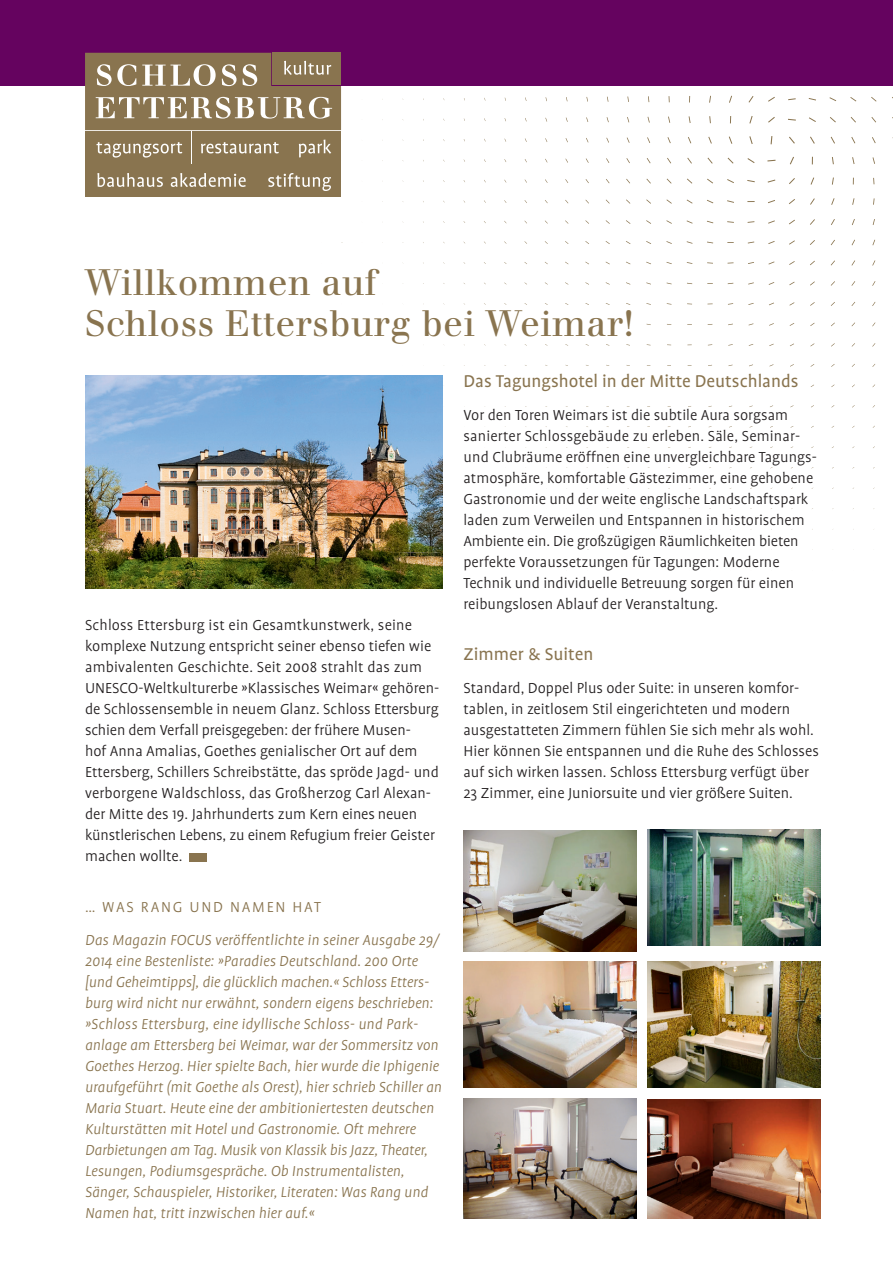
<style>
.page{position:relative;width:893px;height:1263px;background:#fff}
.page>*{position:absolute;margin:0;border:0;box-sizing:border-box;transform-origin:0 0}
.t1{font:36px/40.5px "Walbaum";letter-spacing:.01em;color:#89744f}
.t2{font:19.5px "Profile OT";color:#89744f}
.t3{font:300 16.5px/21px "Profile OT";color:#231f20}
.t4{font:italic 300 16.5px/21px "Profile OT";color:#89744f}
.t5{font:300 16.5px "Profile OT";letter-spacing:.115em;color:#89744f}
</style>
<div class="page">
<svg style="left:872px;top:157px;width:3px;height:7px"></svg>
<svg style="left:851px;top:137px;width:4px;height:6px"></svg>
<svg style="left:829px;top:97px;width:7px;height:4px"></svg>
<svg style="left:830px;top:117px;width:6px;height:5px"></svg>
<svg style="left:831px;top:137px;width:4px;height:7px"></svg>
<svg style="left:832px;top:157px;width:2px;height:7px"></svg>
<svg style="left:832px;top:177px;width:2px;height:8px"></svg>
<svg style="left:831px;top:219px;width:4px;height:6px"></svg>
<svg style="left:809px;top:98px;width:7px;height:3px"></svg>
<svg style="left:809px;top:117px;width:7px;height:5px"></svg>
<svg style="left:810px;top:137px;width:5px;height:7px"></svg>
<svg style="left:810px;top:177px;width:4px;height:8px"></svg>
<svg style="left:810px;top:198px;width:5px;height:7px"></svg>
<svg style="left:810px;top:240px;width:5px;height:5px"></svg>
<svg style="left:788px;top:98px;width:8px;height:2px"></svg>
<svg style="left:788px;top:119px;width:8px;height:2px"></svg>
<svg style="left:789px;top:137px;width:6px;height:7px"></svg>
<svg style="left:790px;top:157px;width:4px;height:7px"></svg>
<svg style="left:789px;top:178px;width:6px;height:6px"></svg>
<svg style="left:789px;top:199px;width:6px;height:5px"></svg>
<svg style="left:789px;top:240px;width:6px;height:5px"></svg>
<svg style="left:768px;top:97px;width:7px;height:5px"></svg>
<svg style="left:768px;top:117px;width:7px;height:6px"></svg>
<svg style="left:768px;top:180px;width:7px;height:3px"></svg>
<svg style="left:768px;top:200px;width:7px;height:3px"></svg>
<svg style="left:768px;top:220px;width:7px;height:4px"></svg>
<svg style="left:748px;top:96px;width:5px;height:7px"></svg>
<svg style="left:749px;top:116px;width:4px;height:8px"></svg>
<svg style="left:749px;top:136px;width:4px;height:8px"></svg>
<svg style="left:747px;top:158px;width:8px;height:5px"></svg>
<svg style="left:747px;top:180px;width:8px;height:2px"></svg>
<svg style="left:748px;top:221px;width:6px;height:2px"></svg>
<svg style="left:729px;top:96px;width:3px;height:7px"></svg>
<svg style="left:729px;top:136px;width:3px;height:8px"></svg>
<svg style="left:728px;top:158px;width:5px;height:6px"></svg>
<svg style="left:727px;top:179px;width:7px;height:4px"></svg>
<svg style="left:727px;top:200px;width:7px;height:3px"></svg>
<svg style="left:727px;top:221px;width:7px;height:2px"></svg>
<svg style="left:727px;top:262px;width:6px;height:2px"></svg>
<svg style="left:709px;top:96px;width:2px;height:7px"></svg>
<svg style="left:709px;top:116px;width:2px;height:7px"></svg>
<svg style="left:708px;top:137px;width:4px;height:7px"></svg>
<svg style="left:707px;top:158px;width:6px;height:6px"></svg>
<svg style="left:707px;top:262px;width:6px;height:2px"></svg>
<svg style="left:687px;top:158px;width:5px;height:6px"></svg>
<svg style="left:687px;top:200px;width:6px;height:4px"></svg>
<svg style="left:687px;top:220px;width:6px;height:4px"></svg>
<svg style="left:667px;top:137px;width:4px;height:6px"></svg>
<svg style="left:667px;top:179px;width:5px;height:5px"></svg>
<svg style="left:666px;top:199px;width:6px;height:5px"></svg>
<svg style="left:666px;top:220px;width:6px;height:4px"></svg>
<svg style="left:646px;top:199px;width:5px;height:5px"></svg>
<div style="left:0;top:0;width:893px;height:86px;background:#65035f"></div>
<div style="left:258px;top:165px;width:83px;height:32px;background:#89744f"></div>
<div style="left:85px;top:165px;width:171px;height:32px;background:#89744f"></div>
<div style="left:192px;top:132px;width:95px;height:32px;background:#89744f"></div>
<div style="left:85px;top:132px;width:105px;height:32px;background:#89744f"></div>
<div style="left:289px;top:132px;width:52px;height:32px;background:#89744f"></div>
<svg style="left:97px;top:173px;width:66px;height:14px"></svg>
<svg style="left:171px;top:173px;width:75px;height:14px"></svg>
<svg style="left:96px;top:142px;width:86px;height:16px"></svg>
<svg style="left:201px;top:142px;width:78px;height:11px"></svg>
<svg style="left:268px;top:173px;width:63px;height:18px"></svg>
<svg style="left:299px;top:140px;width:32px;height:17px"></svg>
<svg style="left:85px;top:53px;width:257px;height:77px;background:#9a8869"></svg>
<div style="left:189px;top:853px;width:18px;height:8px;background:#89744f"></div>
<img style="left:85px;top:375px;width:357px;height:213px">
<img style="left:463px;top:830px;width:174px;height:121px">
<img style="left:463px;top:1098px;width:174px;height:121px">
<img style="left:647px;top:830px;width:174px;height:116px">
<img style="left:463px;top:961px;width:174px;height:127px">
<img style="left:647px;top:961px;width:174px;height:127px">
<img style="left:647px;top:1100px;width:174px;height:118px">
<h1 class="t1" style="left:85px;top:262px;width:550px">Willkommen auf<br>Schloss Ettersburg bei Weimar!</h1>
<p class="t3" style="left:85px;top:615px;width:356px">Schloss Ettersburg ist ein Gesamtkunstwerk, seine komplexe Nutzung entspricht seiner ebenso tiefen wie ambivalenten Geschichte. Seit 2008 strahlt das zum UNESCO-Weltkulturerbe »Klassisches Weimar« gehören&shy;de Schlossensemble in neuem Glanz. Schloss Ettersburg schien dem Verfall preisgegeben: der frühere Musen-<br>hof Anna Amalias, Goethes genialischer Ort auf dem Ettersberg, Schillers Schreibstätte, das spröde Jagd- und verborgene Waldschloss, das Großherzog Carl Alexan&shy;der Mitte des 19. Jahrhunderts zum Kern eines neuen künstlerischen Lebens, zu einem Refugium freier Geister machen wollte.</p>
<p class="t5" style="left:85px;top:898px;width:29px">… was</p>
<p class="t5" style="left:141px;top:898px;width:21px">Rang</p>
<p class="t5" style="left:189px;top:898px;width:64px">un d Namen</p>
<p class="t5" style="left:293px;top:898px;width:30px">hat</p>
<p class="t4" style="left:85px;top:930px;width:358px">Das Magazin FOCUS veröffentlichte in seiner Ausgabe 29/ 2014 eine Bestenliste: »Paradies Deutschland. 200 Orte [und Geheimtipps], die glücklich machen.« Schloss Etters&shy;burg wird nicht nur erwähnt, sondern eigens beschrieben: »Schloss Ettersburg, eine idyllische Schloss- und Park&shy;anlage am Ettersberg bei Weimar, war der Sommersitz von Goethes Herzog. Hier spielte Bach, hier wurde die Iphigenie uraufgeführt (mit Goethe als Orest), hier schrieb Schiller an Maria Stuart. Heute eine der ambitioniertesten deutschen Kulturstätten mit Hotel und Gastronomie. Oft mehrere Darbietungen am Tag. Musik von Klassik bis Jazz, Theater, Lesungen, Podiumsgespräche. Ob Instrumentalisten, Sänger, Schauspieler, Historiker, Literaten: Was Rang und Namen hat, tritt inzwischen hier auf.«</p>
<p class="t2" style="left:463px;top:370px;width:337px">Das Tagungshotel in der Mitte Deutschlands</p>
<p class="t3" style="left:463px;top:405px;width:355px">Vor den Toren Weimars ist die subtile Aura sorgsam sanierter Schlossgebäude zu erleben. Säle, Seminar&shy;und Clubräume eröffnen eine unvergleichbare Tagungs&shy;atmosphäre, komfortable Gästezimmer, eine gehobene Gastronomie und der weite englische Landschaftspark laden zum Verweilen und Entspannen in historischem Ambiente ein. Die großzügigen Räumlichkeiten bieten perfekte Voraussetzungen für Tagungen: Moderne Technik und individuelle Betreuung sorgen für einen reibungslosen Ablauf der Veranstaltung.</p>
<p class="t2" style="left:463px;top:643px;width:131px">Zimmer &amp; Suiten</p>
<p class="t3" style="left:463px;top:678px;width:357px">Standard, Doppel Plus oder Suite: in unseren komfor&shy;tablen, in zeitlosem Stil eingerichteten und modern ausgestatteten Zimmern fühlen Sie sich mehr als wohl.<br>H ier können Sie entspannen und die Ruhe des Schlosses auf sich wirken lassen. Schloss Ettersburg verfügt über 23 Zimmer, eine Juniorsuite und vier größere Suiten.</p>
</div>
